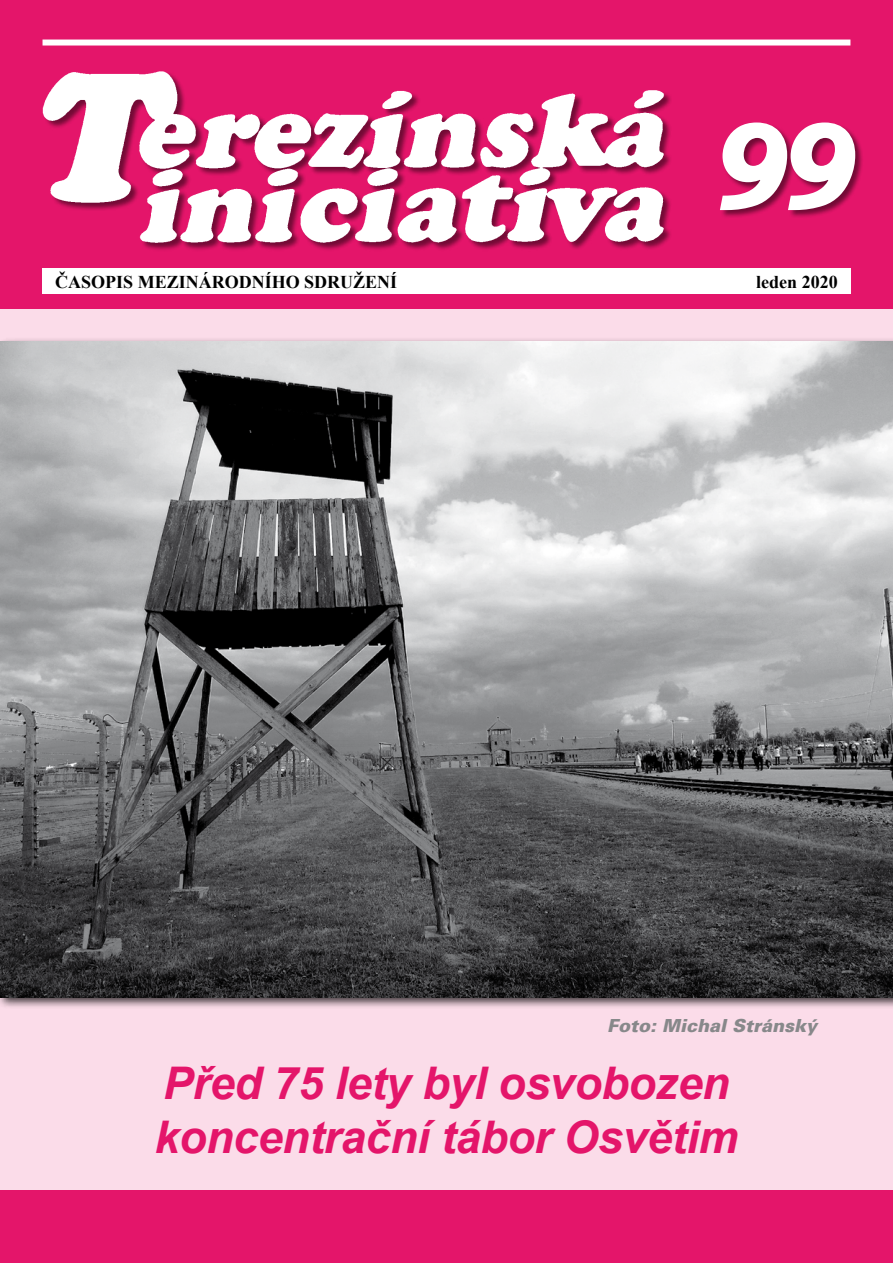
<style>
.page{position:relative;width:893px;height:1263px;background:#fff}
.page>*{position:absolute;margin:0;border:0;box-sizing:border-box;transform-origin:0 0}
.t1{font:italic 700 120px "Bookman Old Style";color:#fff;scale:.9 1}
.t2{font:italic 700 45px/54px "Arial";letter-spacing:-.01em;color:#e4156a}
.t3{font:700 18px "Times New Roman";color:#000}
.t4{font:italic 900 18px "Univers CE";color:#87888a}
</style>
<div class="page">
<div style="left:0;top:302px;width:893px;height:961px;background:#fbdce9"></div>
<div style="left:0;top:1191px;width:893px;height:72px;background:#e4156a"></div>
<div style="left:0;top:0;width:893px;height:308px;background:#e4156a"></div>
<div style="left:43px;top:40px;width:807px;height:6px;background:#fff"></div>
<img style="left:42px;top:71px;width:629px;height:179px">
<div style="left:43px;top:268px;width:807px;height:25px;background:#fff"></div>
<div style="left:720px;top:122px;width:144px;height:96px;background:#000;opacity:.5"></div>
<svg style="left:720px;top:122px;width:137px;height:90px"></svg>
<div style="left:0;top:337px;width:893px;height:673px;background:#000;opacity:.75"></div>
<img style="left:0;top:341px;width:893px;height:656px">
<h1 class="t1" style="left:709px;top:78px;width:159px">99</h1>
<p class="t3" style="left:55px;top:268px;width:344px">ČASOPIS MEZINÁRODNÍHO SDRUŽENÍ</p>
<p class="t3" style="left:756px;top:268px;width:83px">leden 2020</p>
<p class="t4" style="left:607px;top:1015px;width:211px">Foto: Michal Stránský</p>
<p class="t2" style="left:154px;top:1057px;width:585px">Před 75 lety byl osvobozen koncentrační tábor Osvětim</p>
</div>
